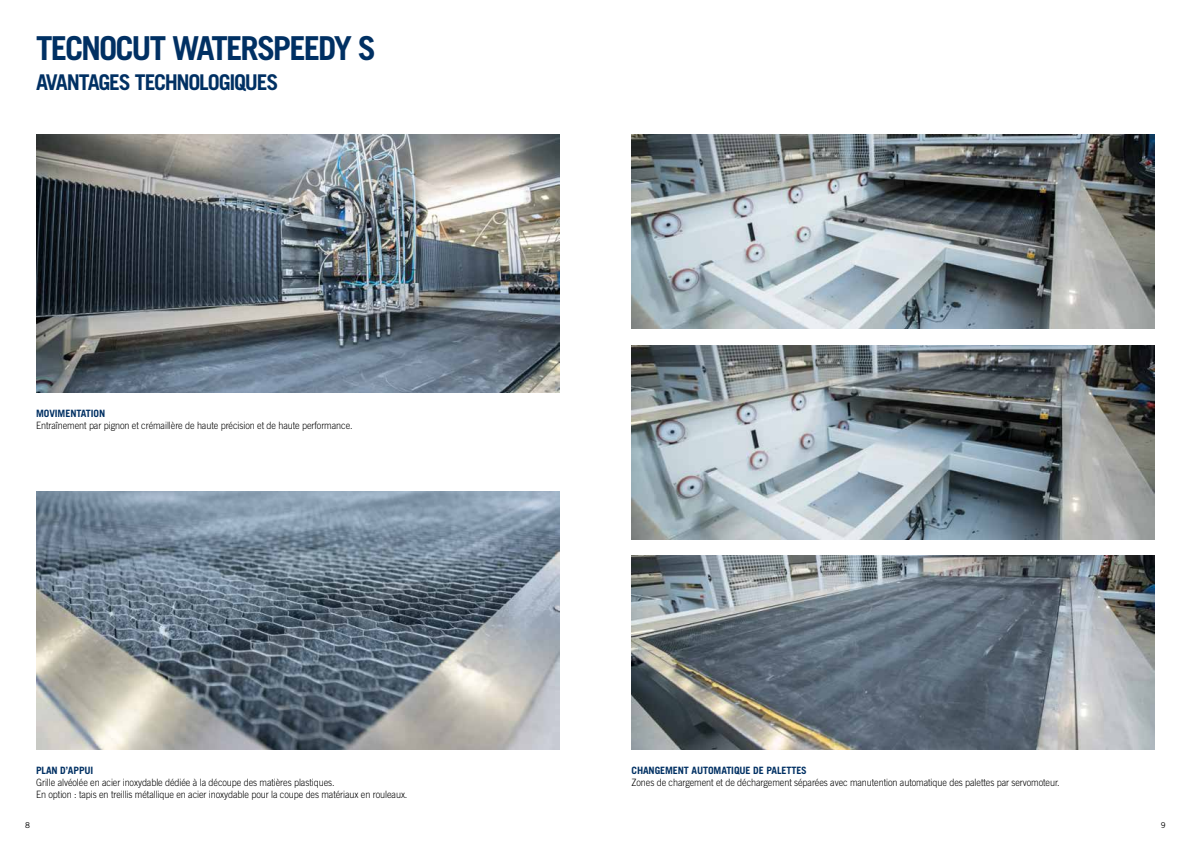
<style>
.page{position:relative;width:1191px;height:842px;background:#fff}
.page>*{position:absolute;margin:0;border:0;box-sizing:border-box;transform-origin:0 0}
.t1{font:700 33px "Trade Gothic LT Std";letter-spacing:-.065em;color:#003063}
.t2{font:700 21.7px "Trade Gothic LT Std";letter-spacing:-.06em;color:#003063}
.t3{font:300 10.1px/11.9px "Trade Gothic LT Std";letter-spacing:-.01em;color:#000;scale:.9 1}
.t4{font:700 10.1px "Trade Gothic LT Std";letter-spacing:-.01em;color:#003063}
.t5{font:8px "Trade Gothic LT Std";color:#000}
</style>
<div class="page">
<img style="left:631px;top:135px;width:524px;height:194px">
<img style="left:631px;top:345px;width:524px;height:194px">
<img style="left:631px;top:556px;width:524px;height:194px">
<img style="left:36px;top:135px;width:523px;height:258px">
<img style="left:36px;top:492px;width:523px;height:258px">
<h1 class="t1" style="left:36px;top:28px;width:342px">TECNOCUT WATERSPEEDY S</h1>
<h2 class="t2" style="left:36px;top:69px;width:244px">AVANTAGES TECHNOLOGIQUES</h2>
<p class="t4" style="left:36px;top:407px;width:71px">MOVIMENTATION</p>
<p class="t3" style="left:36px;top:419px;width:353px">Entraînement par pignon et crémaillère de haute précision et de haute performance.</p>
<p class="t4" style="left:36px;top:764px;width:59px">PLAN D’APPUI</p>
<p class="t3" style="left:36px;top:776px;width:414px">Grille alvéolée en acier inoxydable dédiée à la découpe des matières plastiques.<br>En option : tapis en treillis métallique en acier inoxydable pour la coupe des matériaux en rouleaux.</p>
<p class="t4" style="left:631px;top:764px;width:177px">CHANGEMENT AUTOMATIQUE DE PALETTES</p>
<p class="t3" style="left:631px;top:776px;width:477px">Zones de chargement et de déchargement séparées avec manutention automatique des palettes par servomoteur.</p>
<p class="t5" style="left:25px;top:820px;width:6px">8</p>
<p class="t5" style="left:1160px;top:820px;width:6px">9</p>
</div>
